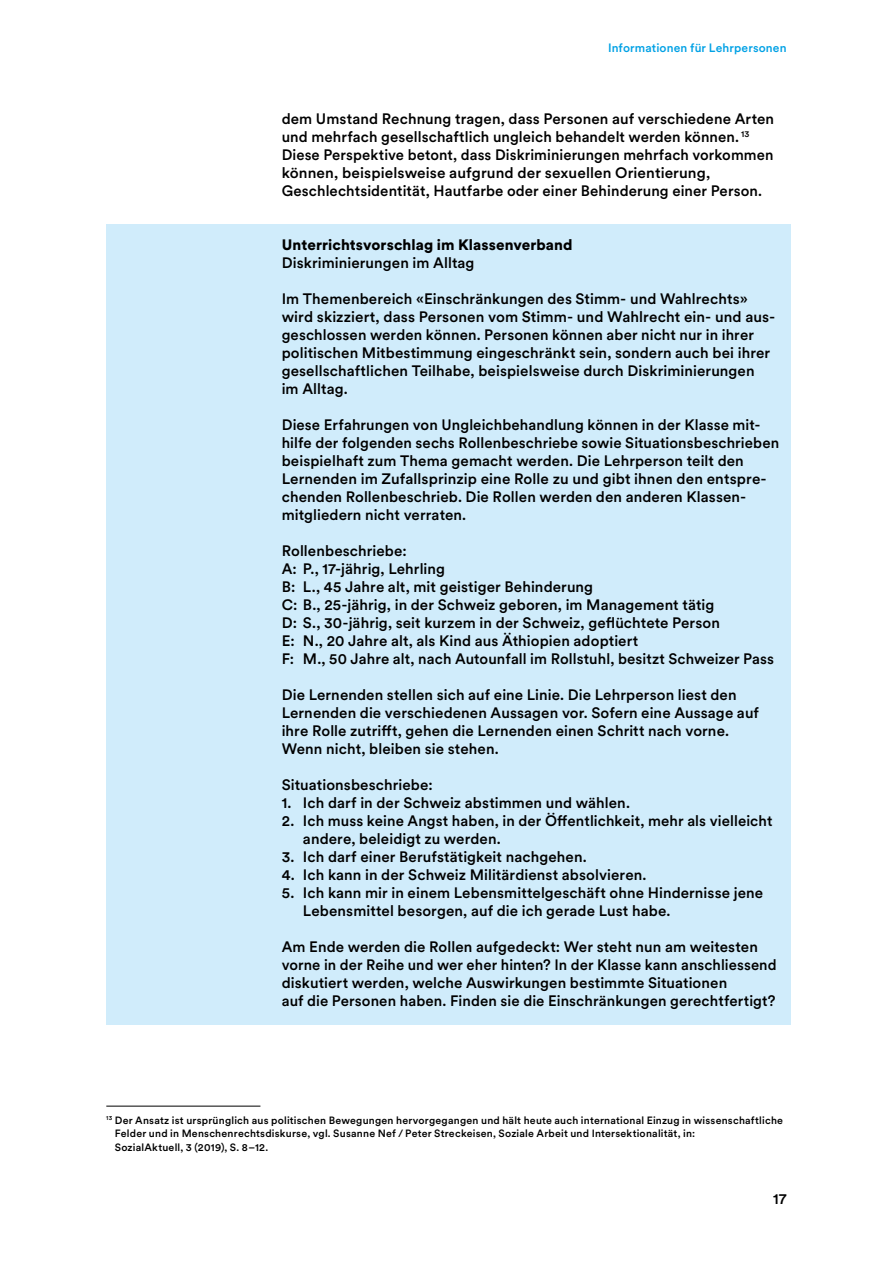
<style>
.page{position:relative;width:893px;height:1263px;background:#fff}
.page>*{position:absolute;margin:0;border:0;box-sizing:border-box;transform-origin:0 0}
.t1{font:500 15px/18px "Circular XX";letter-spacing:.005em;color:#000}
.t2{font:900 15px "Circular XX";letter-spacing:.005em;color:#000}
.t3{font:500 12px "Circular XX";letter-spacing:.01em;color:#00a1e5}
.t4{font:500 10.5px/13.5px "Circular XX";letter-spacing:.02em;color:#000}
</style>
<div class="page">
<hr style="left:106px;top:1106px;width:154px;height:1px;background:#000">
<div style="left:106px;top:224px;width:685px;height:800px;background:#d0ecfb"></div>
<p class="t3" style="left:608px;top:39px;width:180px">Informationen für Lehrpersonen</p>
<p class="t1" style="left:282px;top:109px;width:494px">dem Umstand Rechnung tragen, dass Personen auf verschiedene Arten und mehrfach gesellschaftlich ungleich behandelt werden können. <sup>13<br></sup>Diese Perspektive betont, dass Diskriminierungen mehrfach vorkommen können, beispielsweise aufgrund der sexuellen Orientierung, Geschlechtsidentität, Hautfarbe oder einer Behinderung einer Person.</p>
<p class="t2" style="left:282px;top:235px;width:292px">Unterrichtsvorschlag im Klassenverband</p>
<p class="t1" style="left:282px;top:253px;width:194px">Diskriminierungen im Alltag</p>
<p class="t1" style="left:282px;top:289px;width:495px">Im Themenbereich «Einschränkungen des Stimm- und Wahlrechts» wird skizziert, dass Personen vom Stimm- und Wahlrecht ein- und aus&shy;geschlossen werden können. Personen können aber nicht nur in ihrer politischen Mitbestimmung eingeschränkt sein, sondern auch bei ihrer gesellschaftlichen Teilhabe, beispielsweise durch Diskriminierungen<br>im Alltag.</p>
<p class="t1" style="left:282px;top:415px;width:499px">Diese Erfahrungen von Ungleichbehandlung können in der Klasse mit&shy;hilfe der folgenden sechs Rollenbeschriebe sowie Situationsbeschrieben beispielhaft zum Thema gemacht werden. Die Lehrperson teilt den Lernenden im Zufallsprinzip eine Rolle zu und gibt ihnen den entspre&shy;chenden Rollenbeschrieb. Die Rollen werden den anderen Klassen&shy;mitgliedern nicht verraten.</p>
<p class="t1" style="left:282px;top:541px;width:494px">Rollenbeschriebe:<br>A: P., 17-jährig, Lehrling<br>B: L., 45 Jahre alt, mit geistiger Behinderung<br>C: B., 25-jährig, in der Schweiz geboren, im Management tätig<br>D: S., 30-jährig, seit kurzem in der Schweiz, geflüchtete Person<br>E: N., 20 Jahre alt, als Kind aus Äthiopien adoptiert<br>F: M., 50 Jahre alt, nach Autounfall im Rollstuhl, besitzt Schweizer Pass</p>
<p class="t1" style="left:282px;top:685px;width:479px">Die Lernenden stellen sich auf eine Linie. Die Lehrperson liest den Lernenden die verschiedenen Aussagen vor. Sofern eine Aussage auf ihre Rolle zutrifft, gehen die Lernenden einen Schritt nach vorne.<br>Wenn nicht, bleiben sie stehen.</p>
<p class="t1" style="left:282px;top:775px;width:153px">Situationsbeschriebe:</p>
<p class="t1" style="left:282px;top:793px;width:350px">1. Ich darf in der Schweiz abstimmen und wählen.</p>
<p class="t1" style="left:303px;top:811px;width:471px;text-indent:-21px">2. Ich muss keine Angst haben, in der Öffentlichkeit, mehr als vielleicht andere, beleidigt zu werden.</p>
<p class="t1" style="left:282px;top:847px;width:307px">3. Ich darf einer Berufstätigkeit nachgehen.</p>
<p class="t1" style="left:282px;top:865px;width:366px">4. Ich kann in der Schweiz Militärdienst absolvieren.</p>
<p class="t1" style="left:303px;top:883px;width:462px;text-indent:-21px">5. Ich kann mir in einem Lebensmittelgeschäft ohne Hindernisse jene<br>Lebensmittel besorgen, auf die ich gerade Lust habe.</p>
<p class="t1" style="left:282px;top:937px;width:496px">Am Ende werden die Rollen aufgedeckt: Wer steht nun am weitesten vorne in der Reihe und wer eher hinten? In der Klasse kann anschliessend diskutiert werden, welche Auswirkungen bestimmte Situationen<br>auf die Personen haben. Finden sie die Einschränkungen gerechtfertigt?</p>
<p class="t4" style="left:115px;top:1112px;width:670px;text-indent:-8px"><sup>13</sup> Der Ansatz ist ursprünglich aus politischen Bewegungen hervorgegangen und hält heute auch international Einzug in wissenschaftliche<br>Felder und in Menschenrechtsdiskurse, vgl. Susanne Nef / Peter Streckeisen, Soziale Arbeit und Intersektionalität, in:<br>SozialAktuell, 3 (2019), S. 8–12.</p>
<p class="t1" style="left:773px;top:1189px;width:15px">17</p>
</div>
